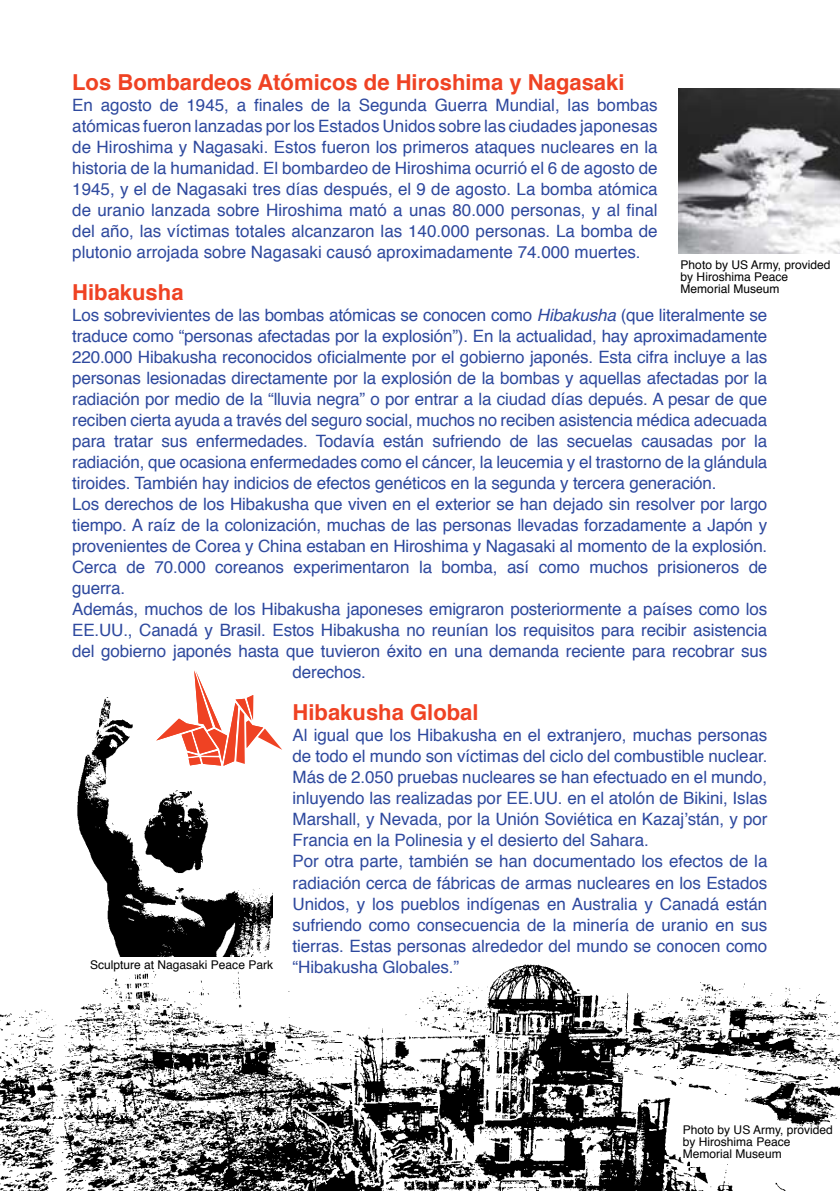
<style>
.page{position:relative;width:840px;height:1191px;background:#fff}
.page>*{position:absolute;margin:0;border:0;box-sizing:border-box;transform-origin:0 0}
.t1{font:700 22px "Helvetica";color:#ef4223}
.t2{font:17px/21px "Helvetica";letter-spacing:-.01em;color:#2e499e;text-align:justify}
.t3{font:12px/12px "Helvetica";color:#000}
.s1{font-style:italic}
.s2{font-size:17px;color:#2e499e}
</style>
<div class="page">
<img style="left:0;top:893px;width:839px;height:298px">
<img style="left:678px;top:88px;width:161px;height:165px">
<img style="left:64px;top:697px;width:208px;height:259px">
<svg style="left:134px;top:670px;width:148px;height:121px"></svg>
<p class="t1" style="left:72px;top:65px;width:553px">Los Bombardeos Atómicos de Hiroshima y Nagasaki</p>
<p class="t2" style="left:72px;top:95px;width:586px">En agosto de 1945, a finales de la Segunda Guerra Mundial, las bombas atómicas fueron lanzadas por los Estados Unidos sobre las ciudades japonesas de Hiroshima y Nagasaki. Estos fueron los primeros ataques nucleares en la historia de la humanidad. El bombardeo de Hiroshima ocurrió el 6 de agosto de 1945, y el de Nagasaki tres días después, el 9 de agosto. La bomba atómica de uranio lanzada sobre Hiroshima mató a unas 80.000 personas, y al final del año, las víctimas totales alcanzaron las 140.000 personas. La bomba de plutonio arrojada sobre Nagasaki causó aproximadamente 74.000 muertes.</p>
<p class="t1" style="left:72px;top:275px;width:113px">Hibakusha</p>
<p class="t2" style="left:72px;top:305px;width:696px">Los sobrevivientes de las bombas atómicas se conocen como <span class="s1">Hibakusha</span> (que literalmente se</p>
<p class="t2" style="left:72px;top:326px;width:696px">traduce como “personas afectadas por la explosión”). En la actualidad, hay aproximadamente</p>
<p class="t2" style="left:72px;top:347px;width:696px">220.000 Hibakusha reconocidos oficialmente por el gobierno japonés. Esta cifra incluye a las</p>
<p class="t2" style="left:72px;top:368px;width:696px">personas lesionadas directamente por la explosión de la bombas y aquellas afectadas por la</p>
<p class="t2" style="left:72px;top:389px;width:696px">radiación por medio de la “lluvia negra” o por entrar a la ciudad días depués. A pesar de que</p>
<p class="t2" style="left:72px;top:410px;width:696px">reciben cierta ayuda a través del seguro social, muchos no reciben asistencia médica adecuada</p>
<p class="t2" style="left:72px;top:431px;width:696px">para tratar sus enfermedades. Todavía están sufriendo de las secuelas causadas por la</p>
<p class="t2" style="left:72px;top:452px;width:696px">radiación, que ocasiona enfermedades como el cáncer, la leucemia y el trastorno de la glándula</p>
<p class="t2" style="left:72px;top:473px;width:645px">tiroides. También hay indicios de efectos genéticos en la segunda y tercera generación.</p>
<p class="t2" style="left:72px;top:494px;width:696px">Los derechos de los Hibakusha que viven en el exterior se han dejado sin resolver por largo</p>
<p class="t2" style="left:72px;top:515px;width:696px">tiempo. A raíz de la colonización, muchas de las personas llevadas forzadamente a Japón y</p>
<p class="t2" style="left:72px;top:536px;width:696px">provenientes de Corea y China estaban en Hiroshima y Nagasaki al momento de la explosión.</p>
<p class="t2" style="left:72px;top:557px;width:696px">Cerca de 70.000 coreanos experimentaron la bomba, así como muchos prisioneros de</p>
<p class="t2" style="left:72px;top:578px;width:54px">guerra.</p>
<p class="t2" style="left:72px;top:599px;width:696px">Además, muchos de los Hibakusha japoneses emigraron posteriormente a países como los</p>
<p class="t2" style="left:72px;top:620px;width:696px">EE.UU., Canadá y Brasil. Estos Hibakusha no reunían los requisitos para recibir asistencia</p>
<p class="t2" style="left:72px;top:641px;width:696px">del gobierno japonés hasta que tuvieron éxito en una demanda reciente para recobrar sus</p>
<p class="t2" style="left:292px;top:662px;width:75px">derechos.</p>
<p class="t1" style="left:292px;top:695px;width:187px">Hibakusha Global</p>
<p class="t2" style="left:292px;top:725px;width:476px;text-align:left">Al igual que los Hibakusha en el extranjero, muchas personas de todo el mundo son víctimas del ciclo del combustible nuclear.<br>Más de 2.050 pruebas nucleares se han efectuado en el mundo, inluyendo las realizadas por EE.UU. en el atolón de Bikini, Islas Marshall, y Nevada, por la Unión Soviética en Kazaj’stán, y por Francia en la Polinesia y el desierto del Sahara.<br>Por otra parte, también se han documentado los efectos de la radiación cerca de fábricas de armas nucleares en los Estados Unidos, y los pueblos indígenas en Australia y Canadá están sufriendo como consecuencia de la minería de uranio en sus tierras. Estas personas alrededor del mundo se conocen como</p>
<p class="t3" style="left:90px;top:959px;width:370px">Sculpture at Nagasaki Peace Park <span class="s2">“Hibakusha Globales.”</span></p>
<p class="t3" style="left:680px;top:259px;width:151px">Photo by US Army, provided by Hiroshima Peace<br>Memorial Museum</p>
<p class="t3" style="left:682px;top:1123px;width:151px">Photo by US Army, provided by Hiroshima Peace<br>Memorial Museum</p>
</div>
